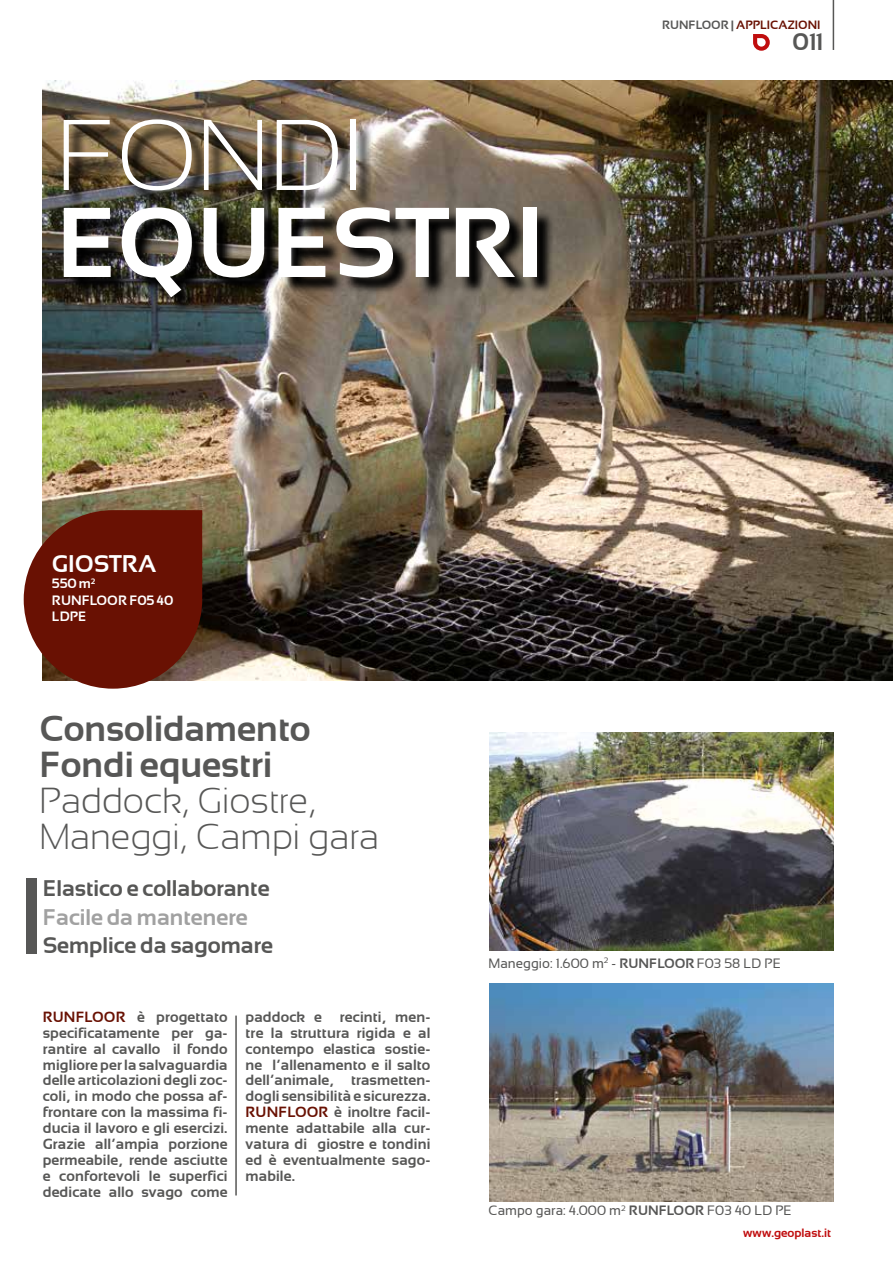
<style>
.page{position:relative;width:893px;height:1263px;background:#fff}
.page>*{position:absolute;margin:0;border:0;box-sizing:border-box;transform-origin:0 0}
.t1{font:300 100.35px "Sansation";color:#fff}
.t2{font:700 99px "Sansation";letter-spacing:-.005em;color:#fff}
.t3{font:300 36px/36px "Sansation";color:#575756}
.t4{font:700 36px/36px "Sansation";color:#575756}
.t5{font:700 24px "Sansation";color:#fff}
.t6{font:700 24px "Sansation";color:#575756}
.t7{font:700 22.5px "Sansation";color:#575756}
.t8{font:700 22.5px "Sansation";color:#a1a1a1}
.t9{font:700 14.7px/15.9px "Sansation";letter-spacing:.01em;color:#575756;text-align:justify}
.t10{font:13.5px "Sansation";color:#575756}
.t11{font:700 13.5px/16.2px "Sansation";color:#fff}
.t12{font:700 12px "Sansation";color:#691103}
.t13{font:700 12px "Sansation";color:#c00d0e}
.s1{color:#575756}
.s2{color:#691103}
.s3{font-weight:700}
</style>
<div class="page">
<img style="left:43px;top:81px;width:850px;height:599px">
<img style="left:66px;top:122px;width:489px;height:193px">
<svg style="left:24px;top:510px;width:178px;height:179px;background:#762b1d"></svg>
<img style="left:490px;top:983px;width:344px;height:218px">
<img style="left:490px;top:732px;width:344px;height:218px">
<div style="left:27px;top:879px;width:10px;height:75px;background:#575756"></div>
<hr style="left:235px;top:1015px;width:2px;height:180px;background:#575756">
<hr style="left:833px;top:0;width:1px;height:50px;background:#575756">
<svg style="left:753px;top:34px;width:17px;height:17px"></svg>
<p class="t12" style="left:662px;top:18px;width:160px"><span class="s1">RUNFLOOR |</span> APPLICAZIONI</p>
<h1 class="t1" style="left:56px;top:100px;width:308px">FONDI</h1>
<h2 class="t2" style="left:56px;top:186px;width:489px">EQUESTRI</h2>
<h3 class="t6" style="left:793px;top:28px;width:31px">011</h3>
<h3 class="t5" style="left:52px;top:550px;width:106px">GIOSTRA</h3>
<p class="t11" style="left:52px;top:575px;width:123px">550 m<sup>2<br></sup>RUNFLOOR F05 40<br>LDPE</p>
<h3 class="t4" style="left:39px;top:710px;width:273px">Consolidamento<br>Fondi equestri</h3>
<h3 class="t3" style="left:39px;top:782px;width:341px">Paddock, Giostre,<br>Maneggi, Campi gara</h3>
<h3 class="t7" style="left:43px;top:876px;width:228px">Elastico e collaborante</h3>
<h3 class="t8" style="left:43px;top:904px;width:206px">Facile da mantenere</h3>
<h3 class="t7" style="left:43px;top:932px;width:232px">Semplice da sagomare</h3>
<p class="t9" style="left:43px;top:1009px;width:186px"><span class="s2">RUNFLOOR</span> è progettato specificatamente per ga&shy;rantire al cavallo il fondo migliore per la salvaguardia delle articolazioni degli zoc&shy;coli, in modo che possa af&shy;frontare con la massima fi&shy;ducia il lavoro e gli esercizi.<br>Grazie all’ampia porzione permeabile, rende asciutte e confortevoli le superfici dedicate allo svago come</p>
<p class="t9" style="left:246px;top:1009px;width:186px">paddock e recinti, men&shy;tre la struttura rigida e al contempo elastica sostie&shy;ne l’allenamento e il salto dell’animale, trasmetten&shy;dogli sensibilità e sicurezza.<br><span class="s2">RUNFLOOR</span> è inoltre facil&shy;mente adattabile alla cur&shy;vatura di giostre e tondini ed è eventualmente sago&shy;mabile.</p>
<p class="t10" style="left:489px;top:955px;width:294px">Maneggio: 1.600 m<sup>2</sup> - <span class="s3">RUNFLOOR</span> F03 58 LD PE</p>
<p class="t10" style="left:488px;top:1203px;width:305px">Campo gara: 4.000 m<sup>2</sup> <span class="s3">RUNFLOOR</span> F03 40 LD PE</p>
<p class="t13" style="left:743px;top:1226px;width:89px">www.geoplast.it</p>
</div>
